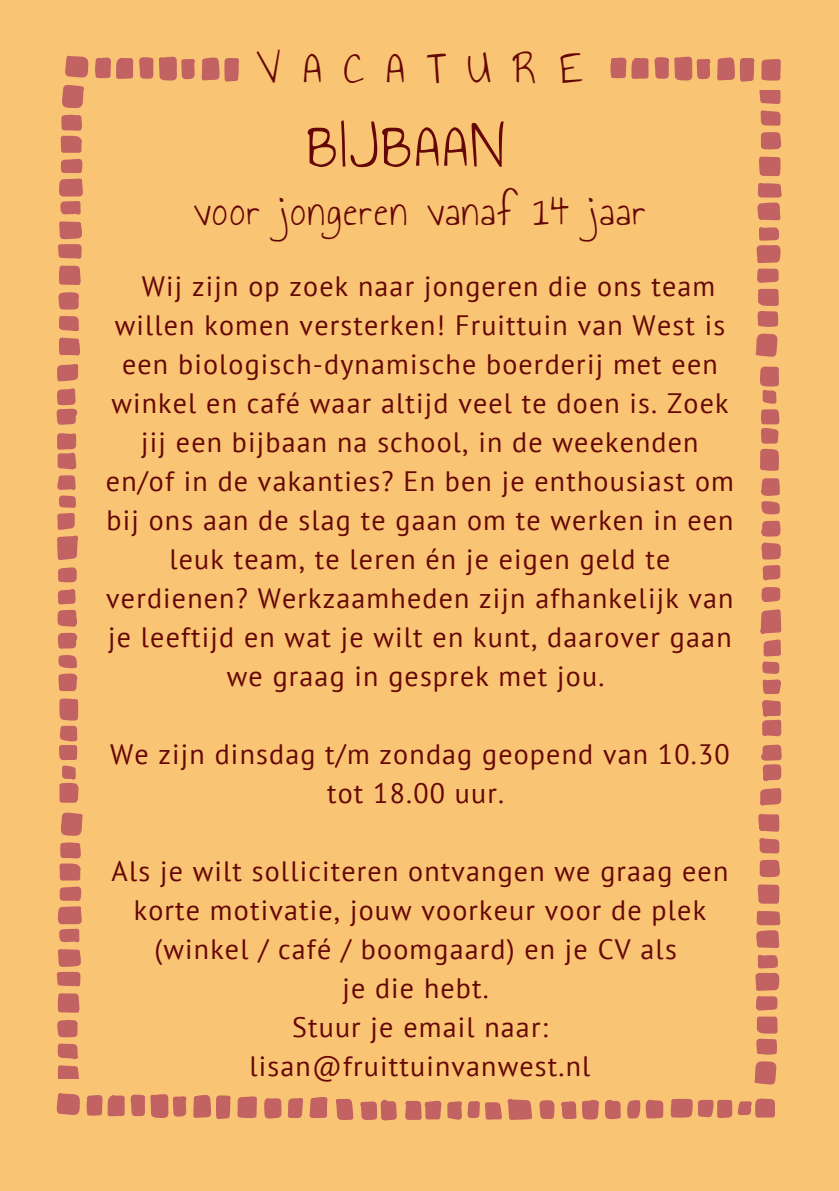
<style>
.page{position:relative;width:839px;height:1191px;background:#fff}
.page>*{position:absolute;margin:0;border:0;box-sizing:border-box;transform-origin:0 0}
.t1{font:65.2px "Annie Use Your Telescope";letter-spacing:.045em;color:#660707}
.t2{font:48px "Annie Use Your Telescope";letter-spacing:.46em;color:#660707}
.t3{font:43px "Annie Use Your Telescope";letter-spacing:.04em;color:#660707}
.t4{font:28px/39px "PT Sans";letter-spacing:.04em;color:#660707;text-align:center}
</style>
<div class="page">
<div style="left:0;top:0;width:838px;height:1191px;background:#f9c473"></div>
<svg style="left:139px;top:56px;width:100px;height:26px"></svg>
<svg style="left:56px;top:1093px;width:24px;height:22px"></svg>
<svg style="left:86px;top:1094px;width:101px;height:24px"></svg>
<svg style="left:193px;top:1095px;width:38px;height:24px"></svg>
<svg style="left:237px;top:1096px;width:45px;height:23px"></svg>
<svg style="left:288px;top:1098px;width:15px;height:20px"></svg>
<svg style="left:309px;top:1097px;width:18px;height:21px"></svg>
<svg style="left:336px;top:1099px;width:17px;height:21px"></svg>
<svg style="left:360px;top:1099px;width:37px;height:22px"></svg>
<svg style="left:405px;top:1099px;width:127px;height:21px"></svg>
<svg style="left:539px;top:1100px;width:37px;height:19px"></svg>
<svg style="left:582px;top:1099px;width:81px;height:21px"></svg>
<svg style="left:670px;top:1098px;width:105px;height:20px"></svg>
<svg style="left:61px;top:55px;width:72px;height:98px"></svg>
<svg style="left:59px;top:159px;width:24px;height:56px"></svg>
<svg style="left:58px;top:221px;width:24px;height:38px"></svg>
<svg style="left:59px;top:265px;width:22px;height:20px"></svg>
<svg style="left:58px;top:292px;width:21px;height:18px"></svg>
<svg style="left:59px;top:316px;width:20px;height:16px"></svg>
<svg style="left:59px;top:338px;width:21px;height:18px"></svg>
<svg style="left:57px;top:364px;width:22px;height:17px"></svg>
<svg style="left:56px;top:388px;width:22px;height:37px"></svg>
<svg style="left:57px;top:433px;width:21px;height:127px"></svg>
<svg style="left:58px;top:567px;width:19px;height:37px"></svg>
<svg style="left:57px;top:610px;width:21px;height:39px"></svg>
<svg style="left:58px;top:655px;width:20px;height:37px"></svg>
<svg style="left:59px;top:698px;width:20px;height:105px"></svg>
<svg style="left:60px;top:812px;width:23px;height:24px"></svg>
<svg style="left:57px;top:842px;width:25px;height:101px"></svg>
<svg style="left:57px;top:949px;width:24px;height:38px"></svg>
<svg style="left:57px;top:993px;width:23px;height:45px"></svg>
<svg style="left:58px;top:1044px;width:20px;height:15px"></svg>
<svg style="left:58px;top:1065px;width:21px;height:14px"></svg>
<svg style="left:754px;top:1061px;width:23px;height:24px"></svg>
<svg style="left:756px;top:1017px;width:21px;height:38px"></svg>
<svg style="left:755px;top:954px;width:24px;height:57px"></svg>
<svg style="left:756px;top:910px;width:24px;height:38px"></svg>
<svg style="left:757px;top:860px;width:23px;height:44px"></svg>
<svg style="left:759px;top:838px;width:20px;height:16px"></svg>
<svg style="left:758px;top:814px;width:21px;height:18px"></svg>
<svg style="left:760px;top:788px;width:21px;height:18px"></svg>
<svg style="left:761px;top:744px;width:21px;height:37px"></svg>
<svg style="left:760px;top:609px;width:21px;height:128px"></svg>
<svg style="left:761px;top:543px;width:20px;height:59px"></svg>
<svg style="left:761px;top:521px;width:19px;height:16px"></svg>
<svg style="left:761px;top:478px;width:19px;height:37px"></svg>
<svg style="left:760px;top:366px;width:19px;height:105px"></svg>
<svg style="left:755px;top:289px;width:23px;height:68px"></svg>
<svg style="left:756px;top:183px;width:25px;height:100px"></svg>
<svg style="left:759px;top:157px;width:21px;height:19px"></svg>
<svg style="left:760px;top:132px;width:21px;height:18px"></svg>
<svg style="left:760px;top:110px;width:20px;height:16px"></svg>
<svg style="left:759px;top:91px;width:21px;height:13px"></svg>
<svg style="left:610px;top:57px;width:38px;height:22px"></svg>
<svg style="left:654px;top:56px;width:101px;height:26px"></svg>
<svg style="left:761px;top:59px;width:19px;height:22px"></svg>
<h2 class="t2" style="left:256px;top:34px;width:328px">VACATURE</h2>
<h1 class="t1" style="left:306px;top:100px;width:200px">BIJBAAN</h1>
<h1 class="t3" style="left:194px;top:181px;width:453px">voor jongeren vanaf 14 jaar</h1>
<p class="t4" style="left:142px;top:266px;width:575px">Wij zijn op zoek naar jongeren die ons team</p>
<p class="t4" style="left:115px;top:305px;width:612px">willen komen versterken! Fruittuin van West is</p>
<p class="t4" style="left:122px;top:344px;width:597px">een biologisch-dynamische boerderij met een</p>
<p class="t4" style="left:111px;top:383px;width:618px">winkel en café waar altijd veel te doen is. Zoek</p>
<p class="t4" style="left:141px;top:422px;width:558px">jij een bijbaan na school, in de weekenden</p>
<p class="t4" style="left:106px;top:461px;width:629px">en/of in de vakanties? En ben je enthousiast om</p>
<p class="t4" style="left:106px;top:500px;width:628px">bij ons aan de slag te gaan om te werken in een</p>
<p class="t4" style="left:169px;top:539px;width:502px">leuk team, te leren én je eigen geld te</p>
<p class="t4" style="left:106px;top:578px;width:628px">verdienen? Werkzaamheden zijn afhankelijk van</p>
<p class="t4" style="left:108px;top:617px;width:625px">je leeftijd en wat je wilt en kunt, daarover gaan</p>
<p class="t4" style="left:227px;top:656px;width:379px">we graag in gesprek met jou.</p>
<p class="t4" style="left:110px;top:734px;width:621px">We zijn dinsdag t/m zondag geopend van 10.30 tot 18.00 uur.</p>
<p class="t4" style="left:111px;top:851px;width:618px">Als je wilt solliciteren ontvangen we graag een korte motivatie, jouw voorkeur voor de plek (winkel / café / boomgaard) en je CV als</p>
<p class="t4" style="left:342px;top:968px;width:148px">je die hebt.</p>
<p class="t4" style="left:292px;top:1007px;width:257px">Stuur je email naar:</p>
<p class="t4" style="left:249px;top:1046px;width:342px">lisan@fruittuinvanwest.nl</p>
</div>
